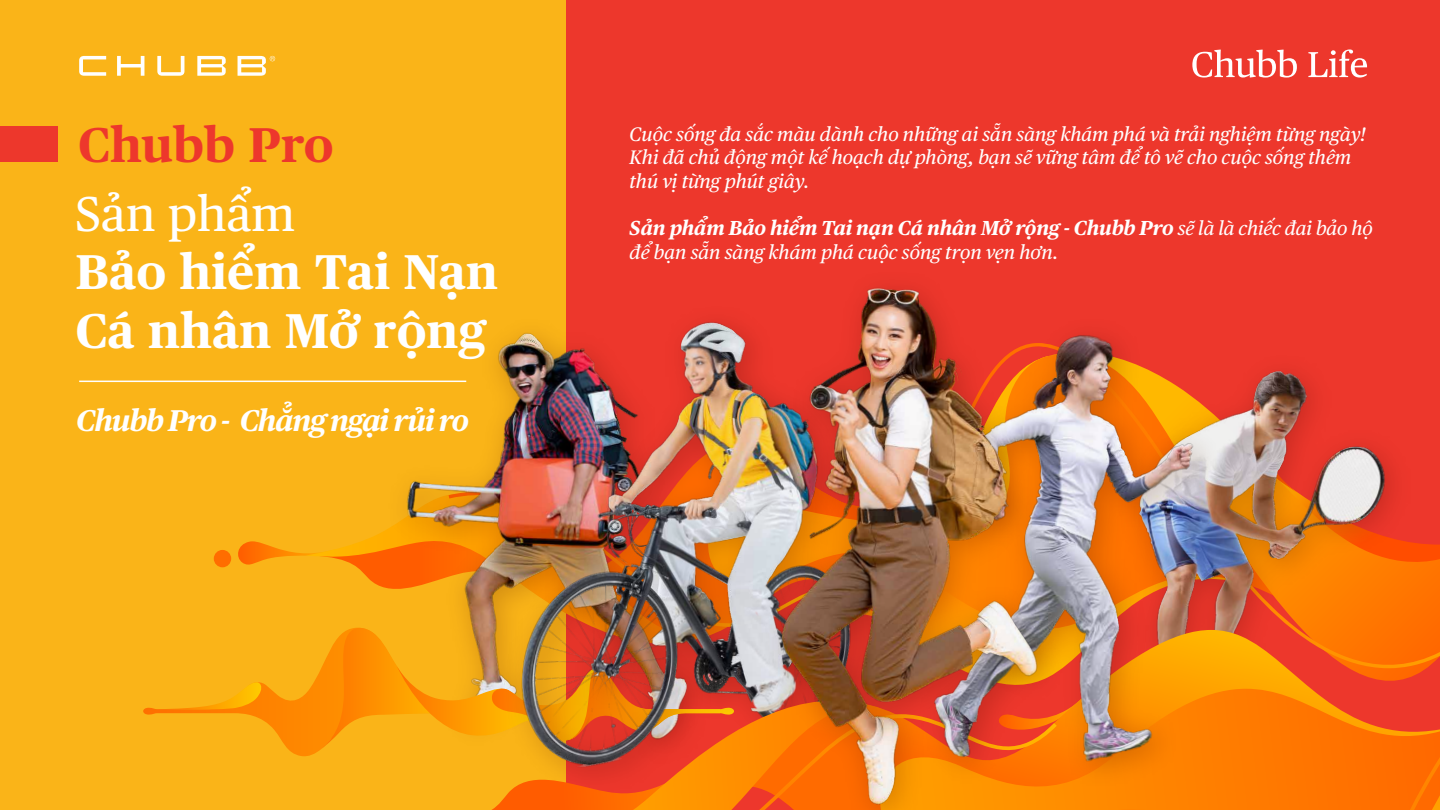
<style>
.page{position:relative;width:1440px;height:810px;background:#ed372c}
.page>*{position:absolute;margin:0;border:0;box-sizing:border-box;transform-origin:0 0}
.t1{font:700 48.75px/58.5px "Chubb Publico Text VN";color:#fff}
.t2{font:700 48.75px "Chubb Publico Text VN";color:#ed372c}
.t3{font:48.75px "Chubb Publico Text VN";color:#fff}
.t4{font:italic 700 30px "Chubb Publico Text VN";letter-spacing:-.035em;color:#fff}
.t5{font:italic 700 20.25px "Chubb Publico Text VN";letter-spacing:-.005em;color:#fff}
.t6{font:italic 19.5px/23.4px "Chubb Publico Text VN";color:#fff}
.s1{font-weight:400;font-size:19.5px}
</style>
<div class="page">
<div style="left:0;top:0;width:566px;height:810px;background:#fab418"></div>
<svg style="left:79px;top:56px;width:196px;height:20px"></svg>
<svg style="left:1192px;top:50px;width:105px;height:28px"></svg>
<svg style="left:1308px;top:49px;width:59px;height:29px"></svg>
<svg style="left:159px;top:541px;width:181px;height:216px"></svg>
<div style="left:0;top:126px;width:57px;height:36px;background:#ed372c"></div>
<img style="left:340px;top:287px;width:1100px;height:523px">
<h1 class="t2" style="left:78px;top:107px;width:257px">Chubb Pro</h1>
<h1 class="t3" style="left:76px;top:177px;width:221px">Sản phẩm</h1>
<h1 class="t1" style="left:76px;top:239px;width:424px">Bảo hiểm Tai Nạn<br>Cá nhân Mở rộng</h1>
<h2 class="t4" style="left:76px;top:398px;width:394px">Chubb Pro - Chẳng ngại rủi ro</h2>
<p class="t6" style="left:630px;top:121px;width:738px">Cuộc sống đa sắc màu dành cho những ai sẵn sàng khám phá và trải nghiệm từng ngày!<br>Khi đã chủ động một kế hoạch dự phòng, bạn sẽ vững tâm để tô vẽ cho cuộc sống thêm thú vị từng phút giây.</p>
<p class="t5" style="left:630px;top:212px;width:745px">Sản phẩm Bảo hiểm Tai nạn Cá nhân Mở rộng - Chubb Pro <span class="s1">sẽ là là chiếc đai bảo hộ</span></p>
<p class="t6" style="left:630px;top:239px;width:430px">để bạn sẵn sàng khám phá cuộc sống trọn vẹn hơn.</p>
</div>
